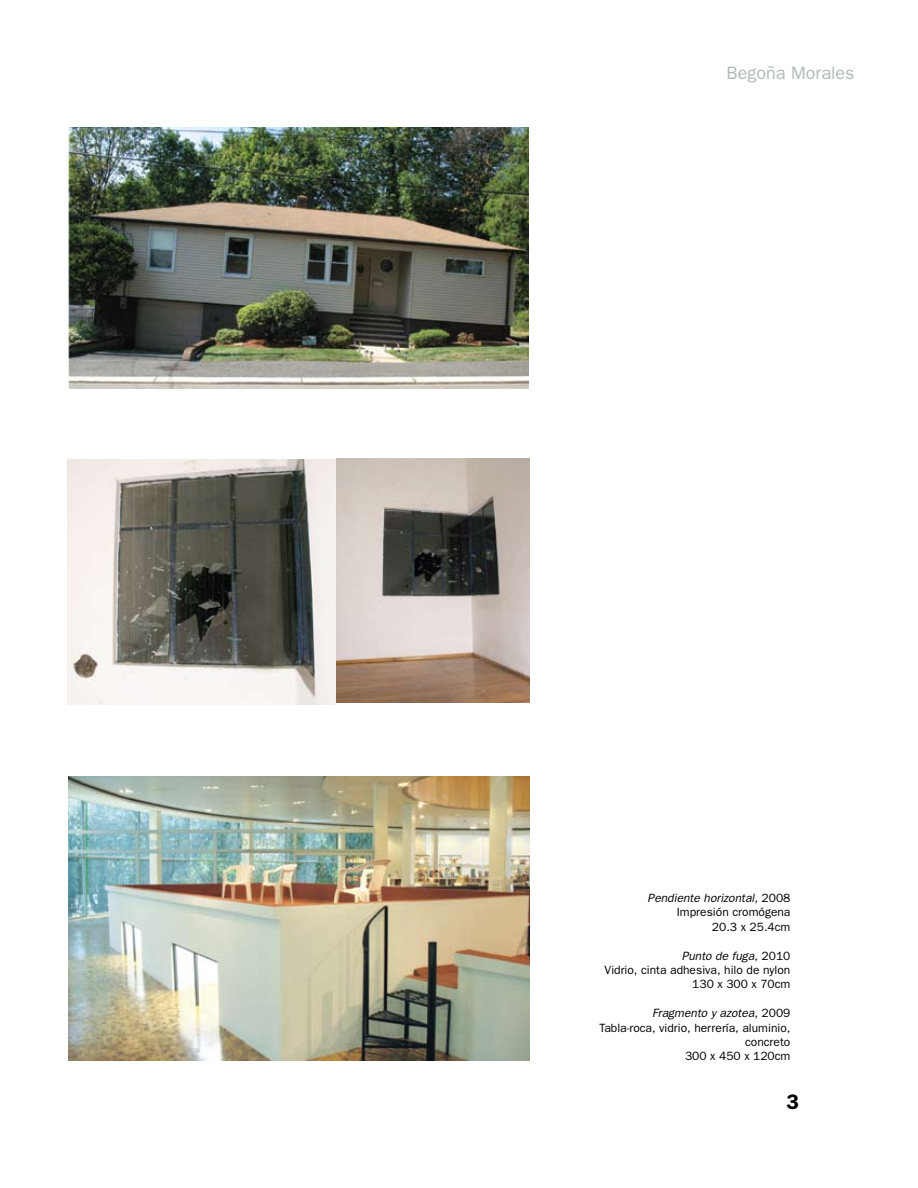
<style>
.page{position:relative;width:918px;height:1188px;background:#fff}
.page>*{position:absolute;margin:0;border:0;box-sizing:border-box;transform-origin:0 0}
.t1{font:600 21px "Franklin Gothic";color:#000}
.t2{font:18px "Franklin Gothic";color:#afbab6}
.t3{font:12px/14.4px "Franklin Gothic";color:#000;text-align:right}
.s1{font-style:italic}
</style>
<div class="page">
<img style="left:69px;top:128px;width:460px;height:260px">
<img style="left:68px;top:777px;width:462px;height:283px">
<img style="left:68px;top:460px;width:269px;height:245px">
<img style="left:336px;top:459px;width:194px;height:243px">
<p class="t2" style="left:727px;top:63px;width:129px">Begoña Morales</p>
<p class="t3" style="left:648px;top:891px;width:144px"><span class="s1">Pendiente horizontal</span>, 2008<br>Impresión cromógena<br>20.3 x 25.4cm</p>
<p class="t3" style="left:605px;top:948px;width:187px"><span class="s1">Punto de fuga</span>, 2010<br>Vidrio, cinta adhesiva, hilo de nylon<br>130 x 300 x 70cm</p>
<p class="t3" style="left:599px;top:1006px;width:192px"><span class="s1">Fragmento y azotea</span>, 2009<br>Tabla-roca, vidrio, herrería, aluminio, concreto<br>300 x 450 x 120cm</p>
<p class="t1" style="left:786px;top:1089px;width:14px">3</p>
</div>
